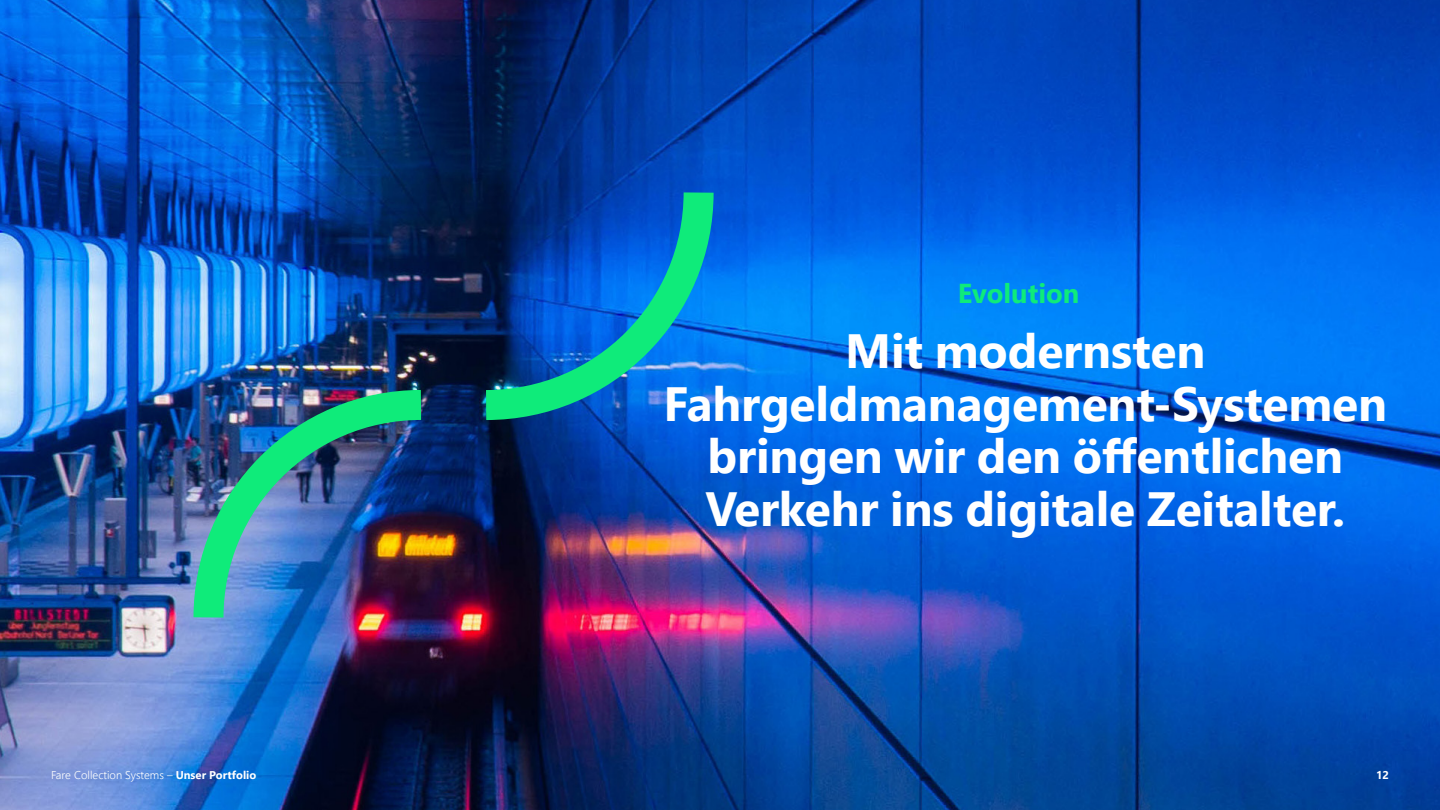
<style>
.page{position:relative;width:1440px;height:810px;background:#fff}
.page>*{position:absolute;margin:0;border:0;box-sizing:border-box;transform-origin:0 0}
.t1{font:700 48px/52.5px "Segoe UI";letter-spacing:-.005em;color:#fff;text-align:center}
.t2{font:700 27.38px "Segoe UI";color:#0feb7a}
.t3{font:300 11.25px "Segoe UI";color:#fff}
.t4{font:700 11.25px "Segoe UI";color:#fff}
.s1{font-weight:700}
</style>
<div class="page">
<img style="left:0;top:0;width:1440px;height:810px">
<img style="left:179px;top:375px;width:272px;height:272px">
<svg style="left:456px;top:163px;width:273px;height:272px;background:#055da2"></svg>
<p class="t3" style="left:51px;top:764px;width:207px">Fare Collection Systems – <span class="s1">Unser Portfolio</span></p>
<p class="t2" style="left:958px;top:268px;width:123px">Evolution</p>
<p class="t1" style="left:663px;top:321px;width:725px">Mit modernsten<br>Fahrgeldmanagement-Systemen bringen wir den öffentlichen<br>Verkehr ins digitale Zeitalter.</p>
<p class="t4" style="left:1376px;top:764px;width:14px">12</p>
</div>
